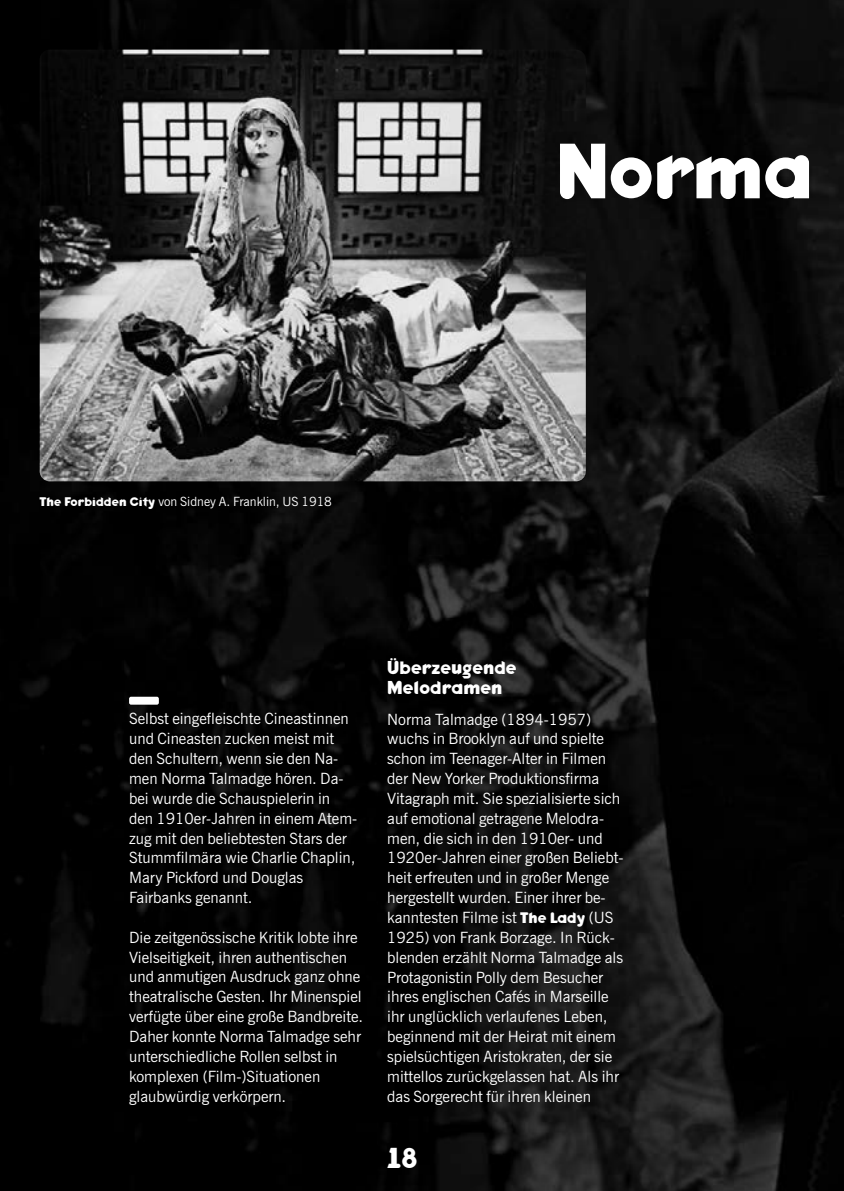
<style>
.page{position:relative;width:844px;height:1191px;background:#fff}
.page>*{position:absolute;margin:0;border:0;box-sizing:border-box;transform-origin:0 0}
.t1{font:700 79.1px "Keedy Sans";letter-spacing:-.005em;color:#fff}
.t2{font:700 29.22px "Keedy Sans";color:#fff}
.t3{font:700 18.9px/19.8px "Keedy Sans";letter-spacing:.005em;color:#fff}
.t4{font:15.58px/19.8px "News Gothic BT";color:#fff}
.t5{font:12.6px "News Gothic BT";color:#fff}
.s1{font-family:"Keedy Sans";font-weight:700}
</style>
<div class="page">
<img style="left:0;top:0;width:843px;height:1191px">
<img style="left:40px;top:50px;width:545px;height:431px;border-radius:10px">
<div style="left:129px;top:696px;width:30px;height:8px;background:#fff;border-radius:2px"></div>
<h1 class="t1" style="left:556px;top:143px;width:258px">Norma</h1>
<p class="t5" style="left:40px;top:493px;width:293px"><span class="s1">The Forbidden City</span> von Sidney A. Franklin, US 1918</p>
<p class="t4" style="left:129px;top:709px;width:230px">Selbst eingefleischte Cineastinnen und Cineasten zucken meist mit den Schultern, wenn sie den Na&shy;men Norma Talmadge hören. Da&shy;bei wurde die Schauspielerin in den 1910er-Jahren in einem Atem&shy;zug mit den beliebtesten Stars der<br>Stummfilmära wie Charlie Chaplin,<br>Mary Pickford und Douglas<br>Fairbanks genannt.</p>
<p class="t4" style="left:129px;top:927px;width:235px">Die zeitgenössische Kritik lobte ihre Vielseitigkeit, ihren authentischen und anmutigen Ausdruck ganz ohne theatralische Gesten. Ihr Minenspiel verfügte über eine große Bandbreite.<br>Daher konnte Norma Talmadge sehr unterschiedliche Rollen selbst in komplexen (Film-)Situationen glaubwürdig verkörpern.</p>
<p class="t3" style="left:387px;top:660px;width:131px">Überzeugende<br>Melodramen</p>
<p class="t4" style="left:387px;top:709px;width:238px">Norma Talmadge (1894-1957) wuchs in Brooklyn auf und spielte schon im Teenager-Alter in Filmen der New Yorker Produktionsfirma Vitagraph mit. Sie spezialisierte sich auf emotional getragene Melo dra - men, die sich in den 1910er- und 1920er-Jahren einer großen Beliebt - heit erfreuten und in großer Menge hergestellt wurden. Einer ihrer be - kanntesten Filme ist <span class="s1">The Lady</span> (US 1925) von Frank Borzage. In Rück - blenden erzählt Norma Talmadge als Protagonistin Polly dem Besucher ihres englischen Cafés in Marseille ihr unglücklich verlaufenes Leben, beginnend mit der Heirat mit einem spielsüchtigen Aristokraten, der sie mittellos zurückgelassen hat. Als ihr das Sorgerecht für ihren kleinen</p>
<h2 class="t2" style="left:387px;top:1148px;width:32px">18</h2>
</div>
